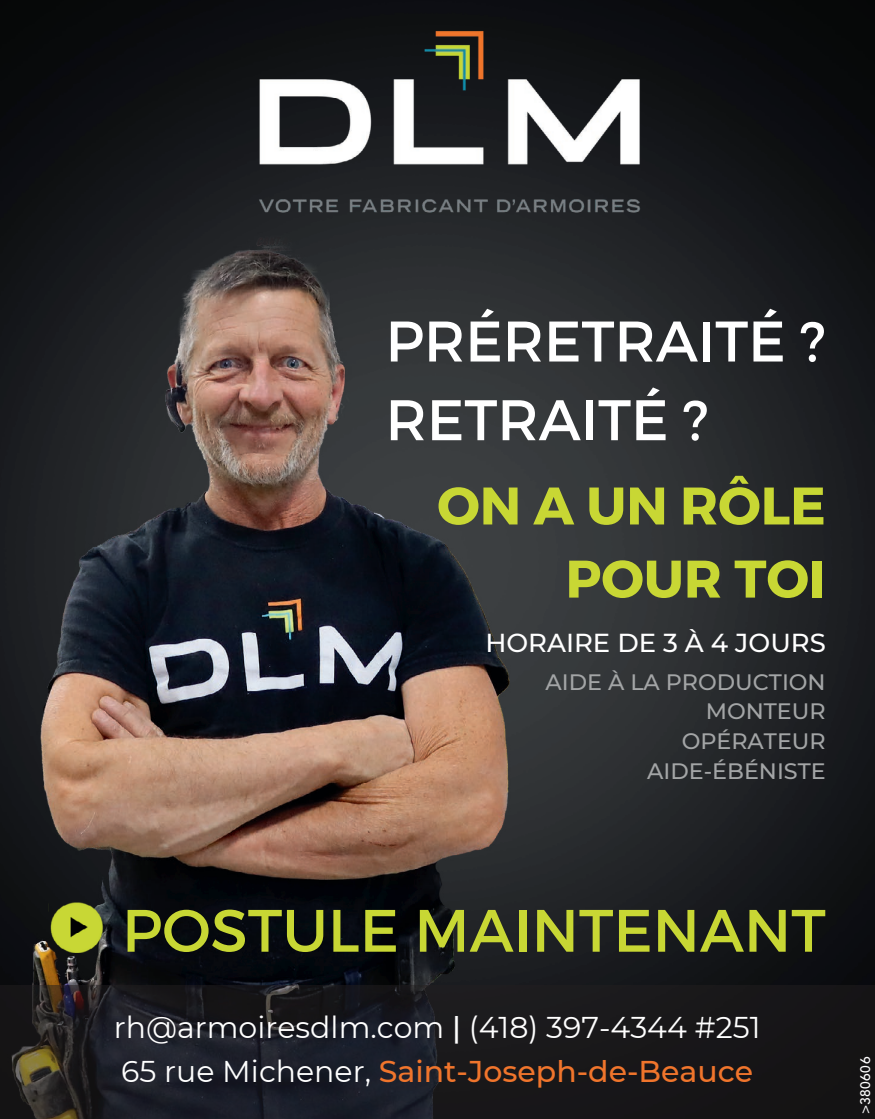
<style>
.page{position:relative;width:875px;height:1119px;background:#fff}
.page>*{position:absolute;margin:0;border:0;box-sizing:border-box;transform-origin:0 0}
.t1{font:59.75px "Montserrat";color:#c8d734}
.t2{font:57px/78.8px "Montserrat";color:#fff}
.t3{font:700 52.75px/73px "Montserrat";color:#c8d734;text-align:right}
.t4{font:30px "Montserrat";color:#fff}
.t5{font:500 30px "Montserrat";color:#f0752c}
.t6{font:500 26px "Montserrat";color:#fff}
.t7{font:500 22.25px/29.8px "Montserrat";color:#a3a5a6;text-align:right}
.t8{font:500 13.75px "Avenir LT Std";letter-spacing:.035em;color:#fff}
.s1{font-weight:500}
.s2{font-weight:400;color:#fff}
</style>
<div class="page">
<img style="left:0;top:0;width:875px;height:1119px">
<img style="left:258px;top:17px;width:383px;height:209px">
<img style="left:0;top:159px;width:556px;height:960px">
<svg style="left:0;top:985px;width:875px;height:133px;background:#1b1a1e"></svg>
<img style="left:49px;top:901px;width:58px;height:51px">
<h2 class="t2" style="left:386px;top:302px;width:442px">PRÉRETRAITÉ ?<br>RETRAITÉ ?</h2>
<h3 class="t3" style="left:437px;top:470px;width:390px">ON A UN RÔLE<br>POUR TOI</h3>
<p class="t6" style="left:485px;top:624px;width:342px">HORAIRE DE 3 À 4 JOURS</p>
<p class="t7" style="left:546px;top:666px;width:282px">AIDE À LA PRODUCTION<br>MONTEUR<br>OPÉRATEUR<br>AIDE-ÉBÉNISTE</p>
<h1 class="t1" style="left:122px;top:893px;width:705px">POSTULE MAINTENANT</h1>
<h3 class="t4" style="left:114px;top:1006px;width:648px">rh@armoiresdlm.com <span class="s1">|</span> (418) 397-4344 #251</h3>
<h3 class="t5" style="left:121px;top:1050px;width:634px"><span class="s2">65 rue Michener,</span> Saint-Joseph-de-Beauce</h3>
<p class="t8" style="left:857px;top:1114px;width:59px;rotate:-90deg">&gt;380606</p>
</div>
